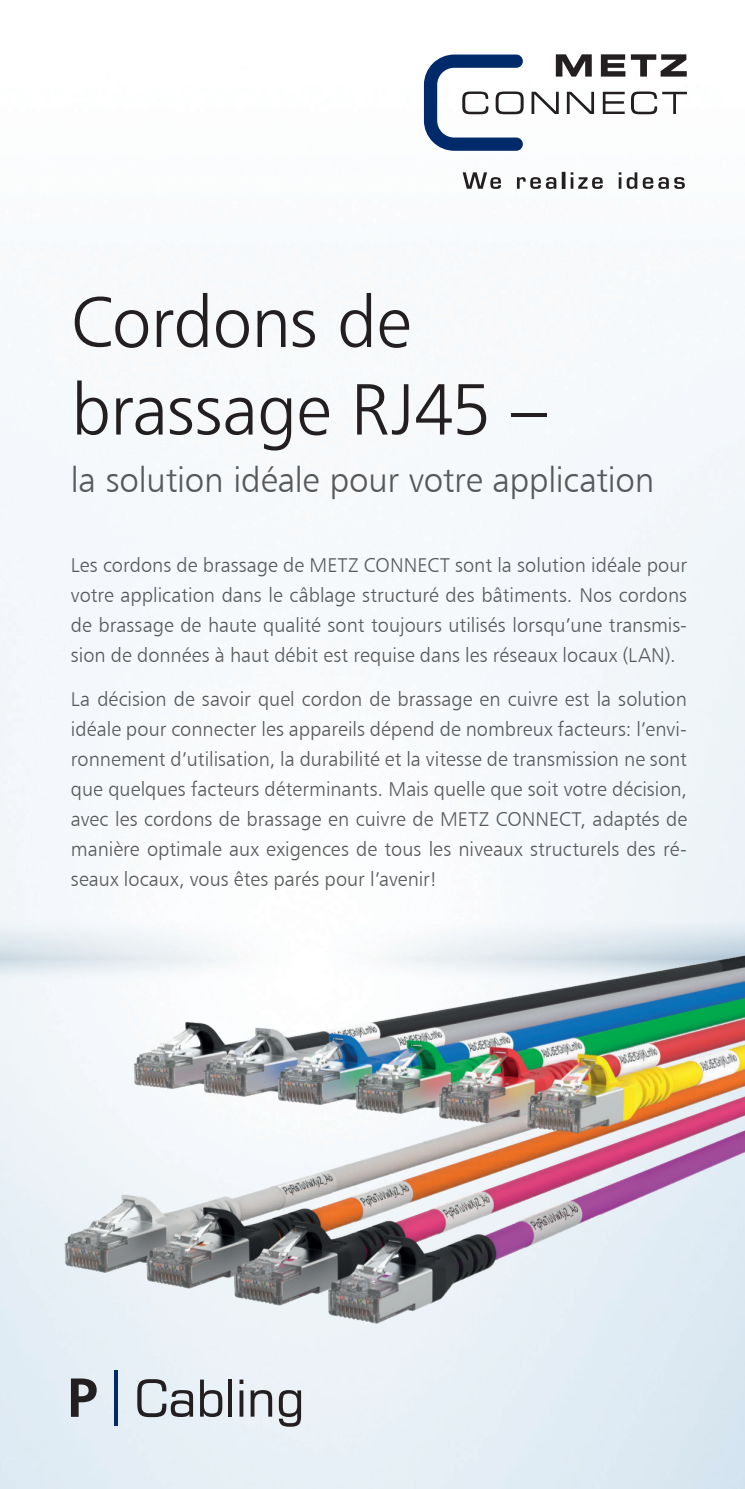
<style>
.page{position:relative;width:745px;height:1489px;background:#fff}
.page>*{position:absolute;margin:0;border:0;box-sizing:border-box;transform-origin:0 0}
.Headline_38_pt{font:72.5px "Humanist 777 BT Light B";letter-spacing:-.015em;color:#231f20}
.Headline_38_pt-2{font:35px "Humanist 777 BT Light B";letter-spacing:-.01em;color:#57585a}
.Fließtext_fett{font:20px/30px "Humanist 777 BT Light B";letter-spacing:.005em;color:#57585a;text-align:justify}
</style>
<div class="page">
<img style="left:0;top:54px;width:744px;height:1434px">
<div style="left:563px;top:172px;width:3px;height:17px;border:1px solid #231f20"></div>
<svg style="left:462px;top:172px;width:40px;height:17px"></svg>
<svg style="left:570px;top:172px;width:34px;height:17px"></svg>
<svg style="left:618px;top:172px;width:68px;height:17px"></svg>
<svg style="left:531px;top:92px;width:29px;height:22px"></svg>
<svg style="left:566px;top:92px;width:29px;height:22px"></svg>
<svg style="left:602px;top:91px;width:86px;height:23px"></svg>
<svg style="left:423px;top:55px;width:102px;height:96px"></svg>
<svg style="left:555px;top:54px;width:38px;height:23px"></svg>
<svg style="left:600px;top:54px;width:88px;height:23px"></svg>
<svg style="left:516px;top:172px;width:48px;height:17px"></svg>
<svg style="left:71px;top:1403px;width:26px;height:13px"></svg>
<svg style="left:137px;top:1403px;width:56px;height:13px"></svg>
<svg style="left:200px;top:1403px;width:22px;height:13px"></svg>
<hr style="left:228px;top:1379px;width:4px;height:37px;background:#231f20">
<svg style="left:239px;top:1403px;width:4px;height:13px"></svg>
<svg style="left:250px;top:1403px;width:22px;height:13px"></svg>
<svg style="left:279px;top:1403px;width:22px;height:23px"></svg>
<hr style="left:114px;top:1369px;width:4px;height:56px;background:#002a69">
<img style="left:18px;top:918px;width:726px;height:485px">
<p class="Headline_38_pt" style="left:71px;top:277px;width:341px">Cordons de</p>
<p class="Headline_38_pt" style="left:71px;top:365px;width:476px">brassage RJ45 –</p>
<p class="Headline_38_pt-2" style="left:71px;top:458px;width:584px">la solution idéale pour votre application</p>
<p class="Fließtext_fett" style="left:71px;top:549px;width:617px">Les cordons de brassage de METZ CONNECT sont la solution idéale pour votre application dans le câblage structuré des bâtiments. Nos cordons de brassage de haute qualité sont toujours utilisés lorsqu’une transmis&shy;sion de données à haut débit est requise dans les réseaux locaux (LAN).</p>
<p class="Fließtext_fett" style="left:71px;top:683px;width:617px">La décision de savoir quel cordon de brassage en cuivre est la solution idéale pour connecter les appareils dépend de nombreux facteurs: l’envi&shy;ronnement d’utilisation, la durabilité et la vitesse de transmission ne sont que quelques facteurs déterminants. Mais quelle que soit votre décision, avec les cordons de brassage en cuivre de METZ CONNECT, adaptés de manière optimale aux exigences de tous les niveaux structurels des ré&shy;seaux locaux, vous êtes parés pour l’avenir!</p>
</div>
